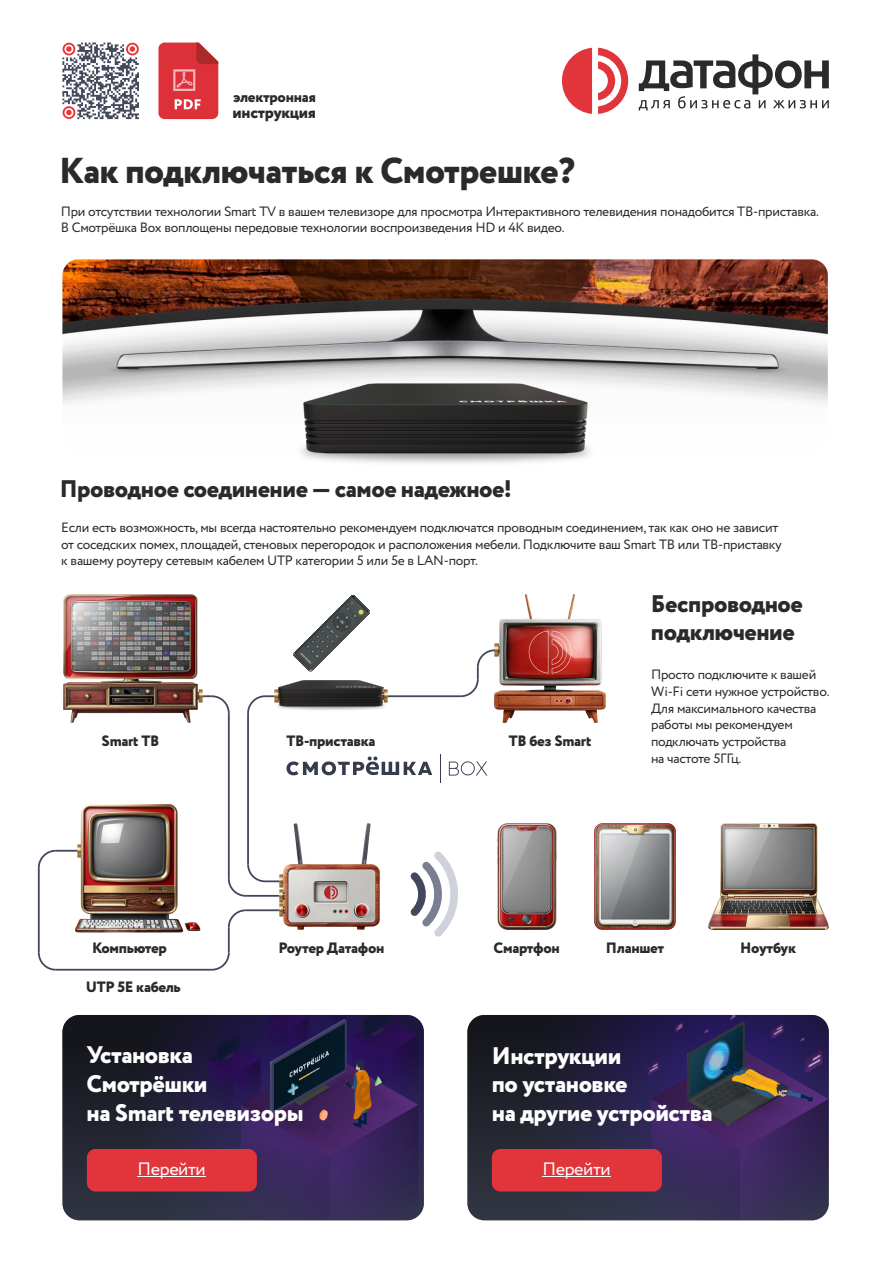
<style>
.page{position:relative;width:893px;height:1263px;background:#fff}
.page>*{position:absolute;margin:0;border:0;box-sizing:border-box;transform-origin:0 0}
.t1{font:800 36px "Circe";letter-spacing:-.02em;color:#2b2a29}
.t2{font:800 24px/28.7px "Circe";letter-spacing:-.02em;color:#fefefe}
.t3{font:800 24px/28.7px "Circe";letter-spacing:-.02em;color:#2b2a29}
.t4{font:18px "Circe";letter-spacing:-.02em;color:#fefefe}
.t5{font:800 16.35px "Circe";letter-spacing:-.02em;color:#2b2a29}
.t6{font:800 15px "Circe";letter-spacing:-.02em;color:#2b2a29}
.t7{font:13.5px/16.8px "Circe";letter-spacing:-.02em;color:#2b2a29}
</style>
<div class="page">
<svg style="left:62px;top:43px;width:77px;height:76px"></svg>
<img style="left:62px;top:259px;width:766px;height:146px">
<svg style="left:562px;top:48px;width:30px;height:66px"></svg>
<svg style="left:598px;top:48px;width:30px;height:66px"></svg>
<svg style="left:639px;top:54px;width:190px;height:57px"></svg>
<svg style="left:158px;top:43px;width:60px;height:76px;background:#dd474e"></svg>
<hr style="left:186px;top:695px;width:26px;height:2px;background:#42475b">
<svg style="left:198px;top:690px;width:4px;height:13px"></svg>
<svg style="left:210px;top:695px;width:20px;height:20px"></svg>
<hr style="left:56px;top:850px;width:27px;height:2px;background:#42475b">
<svg style="left:410px;top:851px;width:48px;height:86px"></svg>
<img style="left:76px;top:805px;width:125px;height:127px">
<img style="left:709px;top:823px;width:120px;height:106px">
<img style="left:595px;top:823px;width:80px;height:106px">
<img style="left:497px;top:823px;width:59px;height:106px">
<img style="left:284px;top:823px;width:95px;height:106px">
<img style="left:494px;top:595px;width:112px;height:127px">
<img style="left:63px;top:595px;width:135px;height:127px">
<hr style="left:228px;top:927px;width:2px;height:26px;background:#42475b">
<hr style="left:56px;top:969px;width:156px;height:2px;background:#42475b">
<svg style="left:37px;top:849px;width:21px;height:20px"></svg>
<hr style="left:38px;top:868px;width:2px;height:85px;background:#42475b">
<svg style="left:210px;top:951px;width:20px;height:20px"></svg>
<svg style="left:37px;top:951px;width:21px;height:20px"></svg>
<img style="left:276px;top:680px;width:110px;height:30px">
<img style="left:293px;top:595px;width:76px;height:76px">
<hr style="left:247px;top:713px;width:2px;height:151px;background:#42475b">
<svg style="left:247px;top:690px;width:37px;height:25px"></svg>
<hr style="left:378px;top:695px;width:83px;height:2px;background:#42475b">
<svg style="left:382px;top:690px;width:6px;height:13px"></svg>
<svg style="left:459px;top:644px;width:41px;height:54px"></svg>
<hr style="left:228px;top:713px;width:2px;height:166px;background:#42475b">
<svg style="left:227px;top:862px;width:57px;height:67px"></svg>
<svg style="left:440px;top:754px;width:1px;height:29px"></svg>
<svg style="left:449px;top:761px;width:38px;height:14px"></svg>
<svg style="left:286px;top:756px;width:146px;height:19px"></svg>
<img style="left:62px;top:1015px;width:362px;height:205px;border-radius:17px">
<div style="left:87px;top:1149px;width:170px;height:42px;background:#e1343b;border-radius:9px"></div>
<hr style="left:137px;top:1176px;width:69px;height:1px;background:#fefefe">
<img style="left:467px;top:1015px;width:362px;height:205px;border-radius:17px">
<div style="left:492px;top:1149px;width:170px;height:42px;background:#e1343b;border-radius:9px"></div>
<hr style="left:542px;top:1176px;width:69px;height:1px;background:#fefefe">
<img style="left:295px;top:383px;width:300px;height:81px">
<p class="t6" style="left:233px;top:87px;width:84px">электронная</p>
<p class="t5" style="left:233px;top:101px;width:85px">инструкция</p>
<h1 class="t1" style="left:59px;top:146px;width:517px">Как подключаться к Смотрешке?</h1>
<p class="t7" style="left:61px;top:203px;width:760px">При отсутствии технологии Smart TV в вашем телевизоре для просмотра Интерактивного телевидения понадобится ТВ-приставка.<br>В Смотрёшка Box воплощены передовые технологии воспроизведения HD и 4K видео.</p>
<h2 class="t3" style="left:60px;top:476px;width:453px">Проводное соединение — самое надежное!</h2>
<p class="t7" style="left:61px;top:520px;width:722px">Если есть возможность, мы всегда настоятельно рекомендуем подключатся проводным соединением, так как оно не зависит от соседских помех, площадей, стеновых перегородок и расположения мебели. Подключите ваш Smart ТВ или ТВ-приставку к вашему роутеру сетевым кабелем UTP категории 5 или 5e в LAN-порт.</p>
<p class="t6" style="left:102px;top:731px;width:59px">Smart ТВ</p>
<p class="t6" style="left:286px;top:731px;width:91px">ТВ-приставка</p>
<p class="t6" style="left:509px;top:731px;width:84px">ТВ без Smart</p>
<h2 class="t3" style="left:651px;top:590px;width:153px">Беспроводное подключение</h2>
<p class="t7" style="left:651px;top:667px;width:180px">Просто подключите к вашей<br>Wi-Fi сети нужное устройство.<br>Для максимального качества работы мы рекомендуем подключать устройства<br>на частоте 5ГГц.</p>
<p class="t6" style="left:92px;top:938px;width:76px">Компьютер</p>
<p class="t6" style="left:279px;top:938px;width:107px">Роутер Датафон</p>
<p class="t6" style="left:494px;top:938px;width:68px">Смартфон</p>
<p class="t6" style="left:606px;top:938px;width:60px">Планшет</p>
<p class="t6" style="left:740px;top:938px;width:57px">Ноутбук</p>
<p class="t6" style="left:86px;top:976px;width:97px">UTP 5E кабель</p>
<h2 class="t2" style="left:87px;top:1042px;width:219px">Установка<br>Смотрёшки<br>на Smart телевизоры</h2>
<h3 class="t4" style="left:137px;top:1156px;width:70px">Перейти</h3>
<h2 class="t2" style="left:492px;top:1042px;width:222px">Инструкции<br>по установке<br>на другие устройства</h2>
<h3 class="t4" style="left:542px;top:1156px;width:70px">Перейти</h3>
</div>
